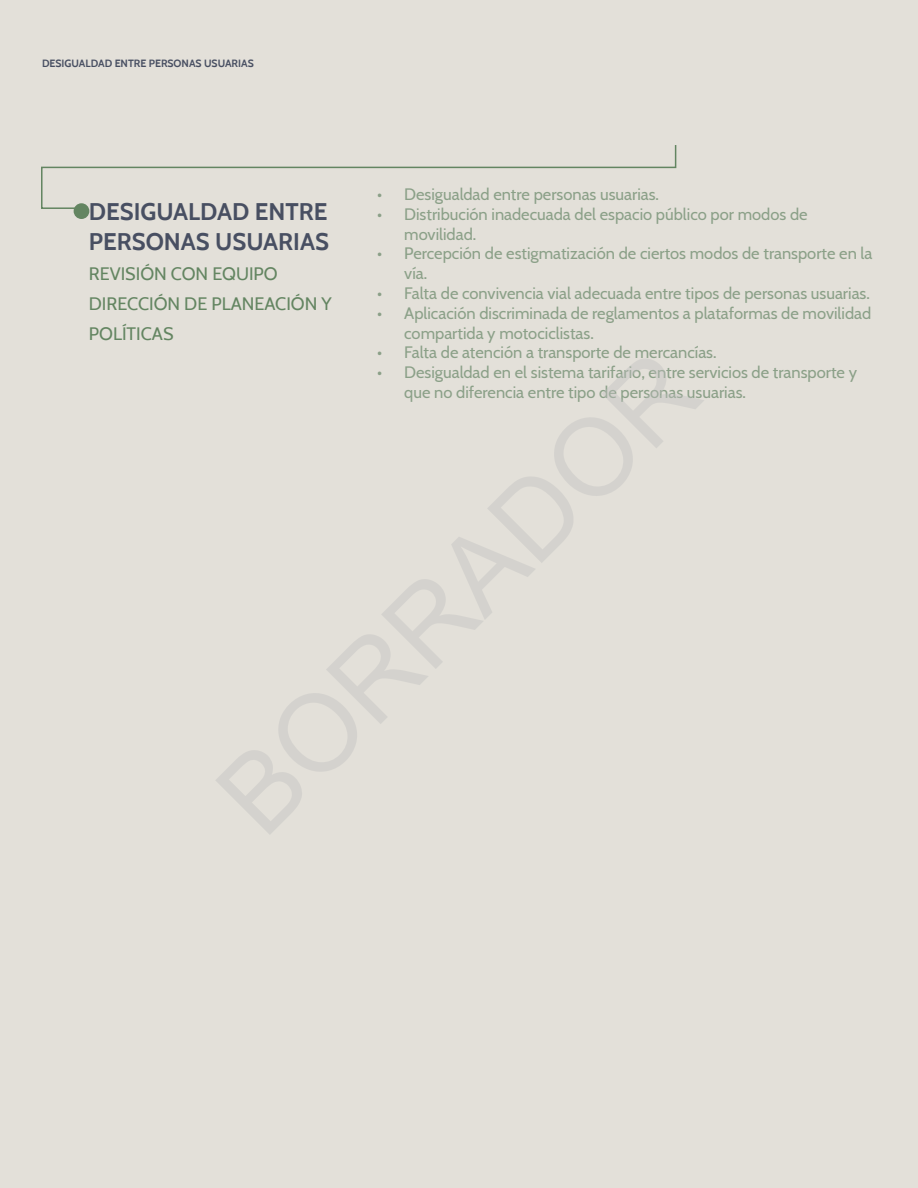
<style>
.page{position:relative;width:918px;height:1188px;background:#e3e0d9}
.page>*{position:absolute;margin:0;border:0;box-sizing:border-box;transform-origin:0 0}
.t1{font:700 24px/30px "Cabin";color:#484f62}
.t2{font:18px/30px "Cabin";color:#638561}
.t3{font:16.5px/19.8px "Cabin";color:#8ba088}
.t4{font:700 10.5px "Cabin";color:#484f62}
</style>
<div class="page">
<div style="left:40px;top:144px;width:637px;height:66px;background:#e3e0d9"></div>
<div style="left:74px;top:203px;width:15px;height:16px;background:#638561;border-radius:50%"></div>
<div style="left:376px;top:183px;width:499px;height:396px;background:#e3e0d9"></div>
<p class="t4" style="left:42px;top:55px;width:213px">DESIGUALDAD ENTRE PERSONAS USUARIAS</p>
<h1 class="t1" style="left:89px;top:195px;width:242px">DESIGUALDAD ENTRE<br>PERSONAS USUARIAS</h1>
<p class="t2" style="left:89px;top:258px;width:244px">REVISIÓN CON EQUIPO<br>DIRECCIÓN DE PLANEACIÓN Y<br>POLÍTICAS</p>
<p class="t3" style="left:377px;top:183px;width:283px">• Desigualdad entre personas usuarias.</p>
<p class="t3" style="left:404px;top:203px;width:405px;text-indent:-27px">• Distribución inadecuada del espacio público por modos de movilidad.</p>
<p class="t3" style="left:404px;top:243px;width:470px;text-indent:-27px">• Percepción de estigmatización de ciertos modos de transporte en la vía.</p>
<p class="t3" style="left:377px;top:282px;width:494px">• Falta de convivencia vial adecuada entre tipos de personas usuarias.</p>
<p class="t3" style="left:404px;top:302px;width:469px;text-indent:-27px">• Aplicación discriminada de reglamentos a plataformas de movilidad compartida y motociclistas.</p>
<p class="t3" style="left:377px;top:342px;width:341px">• Falta de atención a transporte de mercancías.</p>
<p class="t3" style="left:404px;top:361px;width:454px;text-indent:-27px">• Desigualdad en el sistema tarifario, entre servicios de transporte y que no diferencia entre tipo de personas usuarias.</p>
</div>
